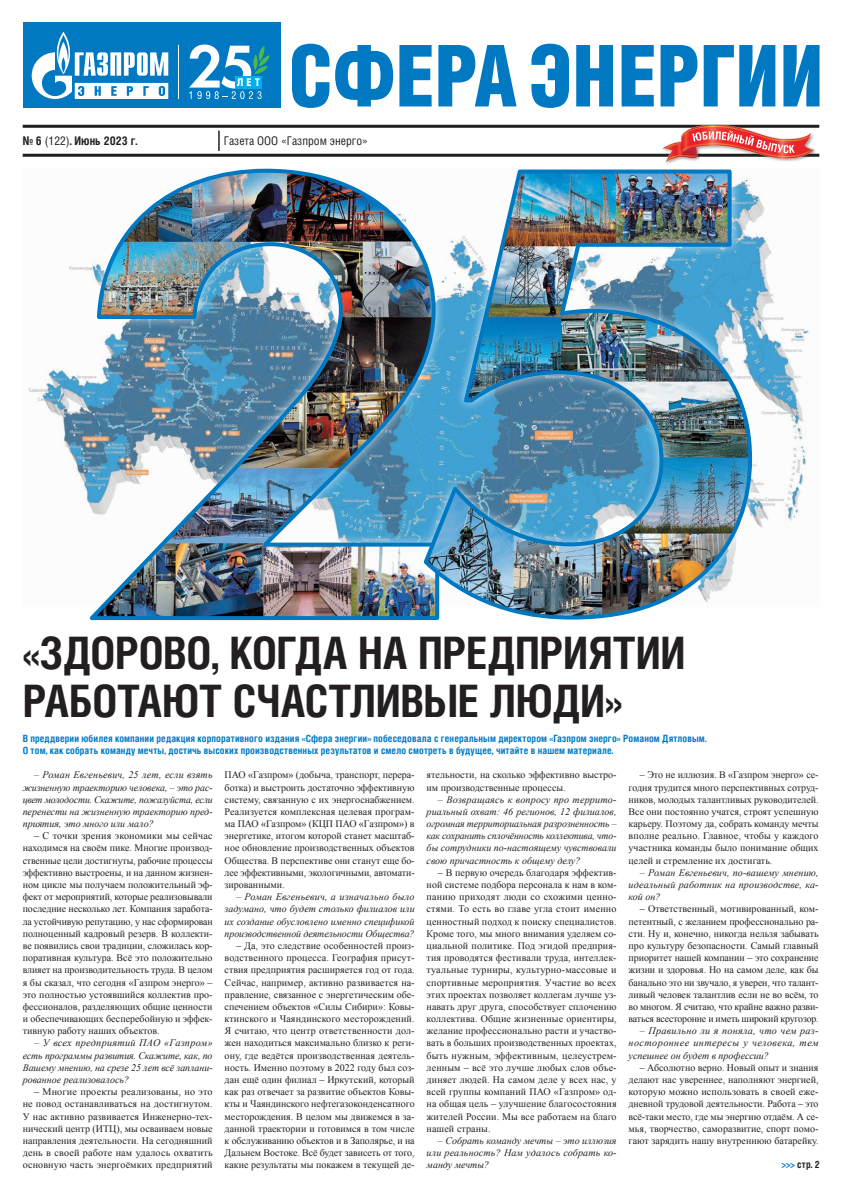
<style>
.page{position:relative;width:842px;height:1191px;background:#fff}
.page>*{position:absolute;margin:0;border:0;box-sizing:border-box;transform-origin:0 0}
.t1{font:700 44.8px/48.7px "Helios Cond";letter-spacing:-.01em;color:#231f20}
.t2{font:12px "Helios Cond";color:#231f20}
.t3{font:700 12px "Helios Cond";color:#231f20}
.t4{font:10px/12.2px "Times New Roman";color:#231f20;text-align:justify}
.t5{font:italic 10px/12.2px "Times New Roman";color:#231f20;text-align:justify}
.t6{font:700 10px/12.2px "Helios Cond";letter-spacing:.01em;color:#0079c2}
.t7{font:700 10px "Helios Cond";color:#231f20}
.s1{font-weight:400}
.s2{color:#0079c2}
</style>
<div class="page">
<hr style="left:23px;top:125px;width:796px;height:3px;background:#231f20">
<hr style="left:23px;top:154px;width:796px;height:3px;background:#231f20">
<svg style="left:219px;top:131px;width:1px;height:20px"></svg>
<svg style="left:292px;top:44px;width:225px;height:64px"></svg>
<svg style="left:531px;top:44px;width:288px;height:64px"></svg>
<div style="left:23px;top:23px;width:258px;height:85px;background:#0079c2"></div>
<hr style="left:179px;top:46px;width:1px;height:53px;background:#fff">
<svg style="left:189px;top:45px;width:81px;height:54px"></svg>
<svg style="left:32px;top:32px;width:136px;height:67px"></svg>
<img style="left:29px;top:204px;width:781px;height:324px">
<div style="left:662px;top:124px;width:156px;height:42px;background:#231f20;opacity:.5"></div>
<img style="left:662px;top:124px;width:151px;height:38px">
<svg style="left:692px;top:131px;width:103px;height:22px"></svg>
<div style="left:80px;top:158px;width:682px;height:472px;background:#fff"></div>
<img style="left:82px;top:168px;width:339px;height:453px">
<img style="left:421px;top:169px;width:333px;height:452px">
<p class="t3" style="left:23px;top:133px;width:116px">№ 6 <span class="s1">(122)</span>. Июнь 2023 г.</p>
<p class="t2" style="left:224px;top:133px;width:145px">Газета ООО «Газпром энерго»</p>
<h1 class="t1" style="left:23px;top:627px;width:664px">«ЗДОРОВО, КОГДА НА ПРЕДПРИЯТИИ<br>РАБОТАЮТ СЧАСТЛИВЫЕ ЛЮДИ»</h1>
<p class="t6" style="left:23px;top:732px;width:685px">В преддверии юбилея компании редакция корпоративного издания «Сфера энергии» побеседовала с генеральным директором «Газпром энерго» Романом Дятловым.<br>О том, как собрать команду мечты, достичь высоких производственных результатов и смело смотреть в будущее, читайте в нашем материале.</p>
<p class="t5" style="left:23px;top:768px;width:192px;text-indent:11px">– Роман Евгеньевич, 25 лет, если взять жизненную траекторию человека, – это рас&shy;цвет молодости. Скажите, пожалуйста, если перенести на жизненную траекторию пред&shy;приятия, это много или мало?</p>
<p class="t4" style="left:23px;top:829px;width:192px;text-indent:11px">– С точки зрения экономики мы сейчас находимся на своём пике. Многие производ&shy;ственные цели достигнуты, рабочие процессы эффективно выстроены, и на данном жизнен&shy;ном цикле мы получаем положительный эф&shy;фект от мероприятий, которые реализовывали последние несколько лет. Компания заработа&shy;ла устойчивую репутацию, у нас сформирован полноценный кадровый резерв. В коллекти&shy;ве появились свои традиции, сложилась кор&shy;поративная культура. Всё это положительно влияет на производительность труда. В целом я бы сказал, что сегодня «Газпром энерго» – это полностью устоявшийся коллектив про&shy;фессионалов, разделяющих общие ценности и обеспечивающих бесперебойную и эффек&shy;тивную работу наших объектов.</p>
<p class="t5" style="left:23px;top:1036px;width:191px;text-indent:11px">– У всех предприятий ПАО «Газпром» есть программы развития. Cкажите, как, по Вашему мнению, на срезе 25 лет всё заплани&shy;рованное реализовалось?</p>
<p class="t4" style="left:23px;top:1085px;width:192px;text-indent:11px">– Многие проекты реализованы, но это не повод останавливаться на достигнутом.<br>У нас активно развивается Инженерно-тех&shy;нический центр (ИТЦ), мы осваиваем новые направления деятельности. На сегодняшний день в своей работе нам удалось охватить основную часть энергоёмких предприятий</p>
<p class="t4" style="left:225px;top:768px;width:191px">ПАО «Газпром» (добыча, транспорт, перера&shy;ботка) и выстроить достаточно эффективную систему, связанную с их энергоснабжением.<br>Реализуется комплексная целевая програм&shy;ма ПАО «Газпром» (КЦП ПАО «Газпром») в энергетике, итогом которой станет масштаб&shy;ное обновление производственных объектов Общества. В перспективе они станут еще бо&shy;лее эффективными, экологичными, автомати&shy;зированными.</p>
<p class="t5" style="left:225px;top:890px;width:192px;text-indent:11px">– Роман Евгеньевич, а изначально было задумано, что будет столько филиалов или их создание обусловлено именно спецификой производственной деятельности Общества?</p>
<p class="t4" style="left:225px;top:939px;width:192px;text-indent:11px">– Да, это следствие особенностей произ&shy;водственного процесса. География присут&shy;ствия предприятия расширяется год от года.<br>Сейчас, например, активно развивается на&shy;правление, связанное с энергетическим обе&shy;спечением объектов «Силы Сибири»: Ковы&shy;ктинского и Чаяндинского месторождений.<br>Я считаю, что центр ответственности дол&shy;жен находиться максимально близко к реги&shy;ону, где ведётся производственная деятель&shy;ность. Именно поэтому в 2022 году был соз&shy;дан ещё один филиал – Иркутский, который как раз отвечает за развитие объектов Ковы&shy;кты и Чаяндинского нефтегазоконденсатного месторождения. В целом мы движемся в за&shy;данной траектории и готовимся в том числе к обслуживанию объектов и в Заполярье, и на Дальнем Востоке. Всё будет зависеть от того, какие результаты мы покажем в текущей де-</p>
<p class="t4" style="left:427px;top:768px;width:191px">ятельности, на сколько эффективно выстро&shy;им производственные процессы.</p>
<p class="t5" style="left:427px;top:793px;width:191px;text-indent:11px">– Возвращаясь к вопросу про террито&shy;риальный охват: 46 регионов, 12 филиалов, огромная территориальная разрозненность – как сохранить сплочённость коллектива, что&shy;бы сотрудники по-настоящему чувствовали свою причастность к общему делу?</p>
<p class="t4" style="left:427px;top:866px;width:192px;text-indent:11px">– В первую очередь благодаря эффектив&shy;ной системе подбора персонала к нам в ком&shy;панию приходят люди со схожими ценно&shy;стями. То есть во главе угла стоит именно ценностный подход к поиску специалистов.<br>Кроме того, мы много внимания уделяем со&shy;циальной политике. Под эгидой предприя&shy;тия проводятся фестивали труда, интеллек&shy;туальные турниры, культурно-массовые и спортивные мероприятия. Участие во всех этих проектах позволяет коллегам лучше уз&shy;навать друг друга, способствует сплочению коллектива. Общие жизненные ориентиры, желание профессионально расти и участво&shy;вать в больших производственных проектах, быть нужным, эффективным, целеустрем&shy;ленным – всё это лучше любых слов объе&shy;диняет людей. На самом деле у всех нас, у всей группы компаний ПАО «Газпром» од&shy;на общая цель – улучшение благосостояния жителей России. Мы все работаем на благо нашей страны.</p>
<p class="t5" style="left:427px;top:1134px;width:191px;text-indent:11px">– Собрать команду мечты – это иллюзия или реальность? Нам удалось собрать ко&shy;манду мечты?</p>
<p class="t4" style="left:629px;top:768px;width:191px;text-indent:11px">– Это не иллюзия. В «Газпром энерго» се&shy;годня трудится много перспективных сотруд&shy;ников, молодых талантливых руководителей.<br>Все они постоянно учатся, строят успешную карьеру. Поэтому да, собрать команду мечты вполне реально. Главное, чтобы у каждого участника команды было понимание общих целей и стремление их достигать.</p>
<p class="t5" style="left:629px;top:866px;width:191px;text-indent:11px">– Роман Евгеньевич, по-вашему мнению, идеальный работник на производстве, ка&shy;кой он?</p>
<p class="t4" style="left:629px;top:902px;width:192px;text-indent:11px">– Ответственный, мотивированный, ком&shy;петентный, с желанием профессионально ра&shy;сти. Ну и, конечно, никогда нельзя забывать про культуру безопасности. Самый главный приоритет нашей компании – это сохранение жизни и здоровья. Но на самом деле, как бы банально это ни звучало, я уверен, что талант&shy;ливый человек талантлив если не во всём, то во многом. Я считаю, что крайне важно разви&shy;ваться всесторонне и иметь широкий кругозор.</p>
<p class="t5" style="left:629px;top:1024px;width:191px;text-indent:11px">– Правильно ли я поняла, что чем раз&shy;ностороннее интересы у человека, тем успешнее он будет в профессии?</p>
<p class="t4" style="left:629px;top:1061px;width:191px;text-indent:11px">– Абсолютно верно. Новый опыт и знания делают нас увереннее, наполняют энергией, которую можно использовать в своей еже&shy;дневной трудовой деятельности. Работа – это всё-таки место, где мы энергию отдаём. А се&shy;мья, творчество, саморазвитие, спорт помо&shy;гают зарядить нашу внутреннюю батарейку.</p>
<p class="t7" style="left:781px;top:1158px;width:40px"><span class="s2">&gt;&gt;&gt;</span> стр. 2</p>
</div>
